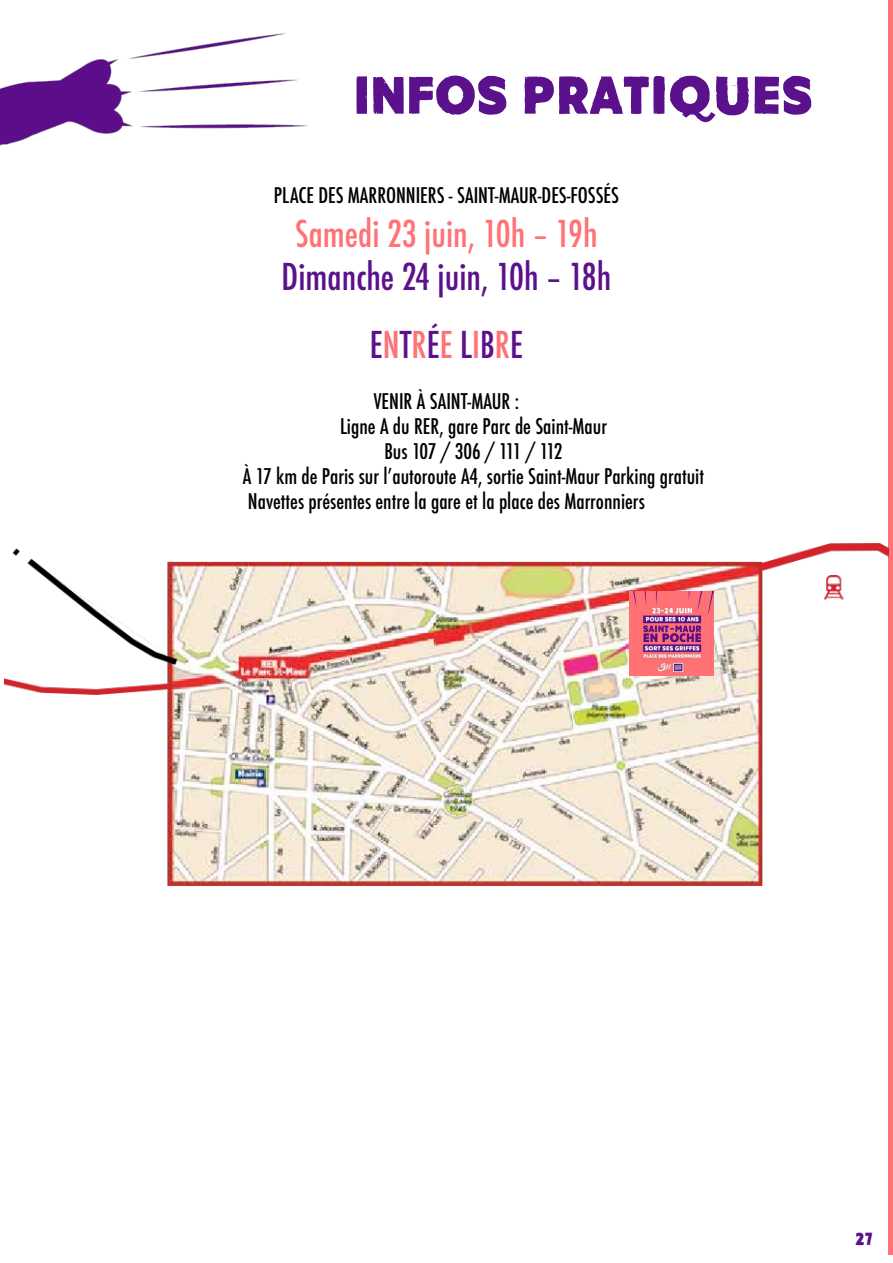
<style>
.page{position:relative;width:893px;height:1263px;background:#fff}
.page>*{position:absolute;margin:0;border:0;box-sizing:border-box;transform-origin:0 0}
.t1{font:54px "Amateur Naked";color:#5b118b}
.t2{font:500 condensed 36px/68.4px "Futura";color:#5b118b;text-align:center}
.t3{font:500 condensed 36px "Futura";color:#ff7276}
.t4{font:500 condensed 21px "Futura";color:#000}
.t5{font:500 condensed 21px "Futura";letter-spacing:-.035em;color:#000}
.t6{font:18px "Amateur Naked";color:#5b118b}
.s1{color:#ff7276}
</style>
<div class="page">
<div style="left:888px;top:0;width:5px;height:1254px;background:#ff7276"></div>
<img style="left:5px;top:543px;width:883px;height:342px">
<img style="left:629px;top:591px;width:85px;height:85px">
<img style="left:0;top:33px;width:308px;height:112px">
<h1 class="t1" style="left:353px;top:65px;width:461px">INFOS PRATIQUES</h1>
<p class="t4" style="left:274px;top:182px;width:347px">PLACE DES MARRONNIERS - SAINT-MAUR-DES-FOSSÉS</p>
<h2 class="t3" style="left:295px;top:210px;width:304px">Samedi 23 juin, 10h – 19h</h2>
<h2 class="t2" style="left:282px;top:242px;width:331px">Dimanche 24 juin, 10h – 18h<br>E<span class="s1">N</span>T<span class="s1">R</span>É<span class="s1">E</span> L<span class="s1">I</span>B<span class="s1">R</span>E</h2>
<p class="t4" style="left:374px;top:387px;width:147px">VENIR À SAINT-MAUR :</p>
<p class="t4" style="left:340px;top:413px;width:268px">Ligne A du RER, gare Parc de Saint-Maur</p>
<p class="t5" style="left:384px;top:438px;width:180px">Bus 107 / 306 / 111 / 112</p>
<p class="t4" style="left:243px;top:463px;width:463px">À 17 km de Paris sur l’autoroute A4, sortie Saint-Maur Parking gratuit</p>
<p class="t4" style="left:248px;top:488px;width:399px">Navettes présentes entre la gare et la place des Marronniers</p>
<p class="t6" style="left:855px;top:1228px;width:20px">27</p>
</div>
